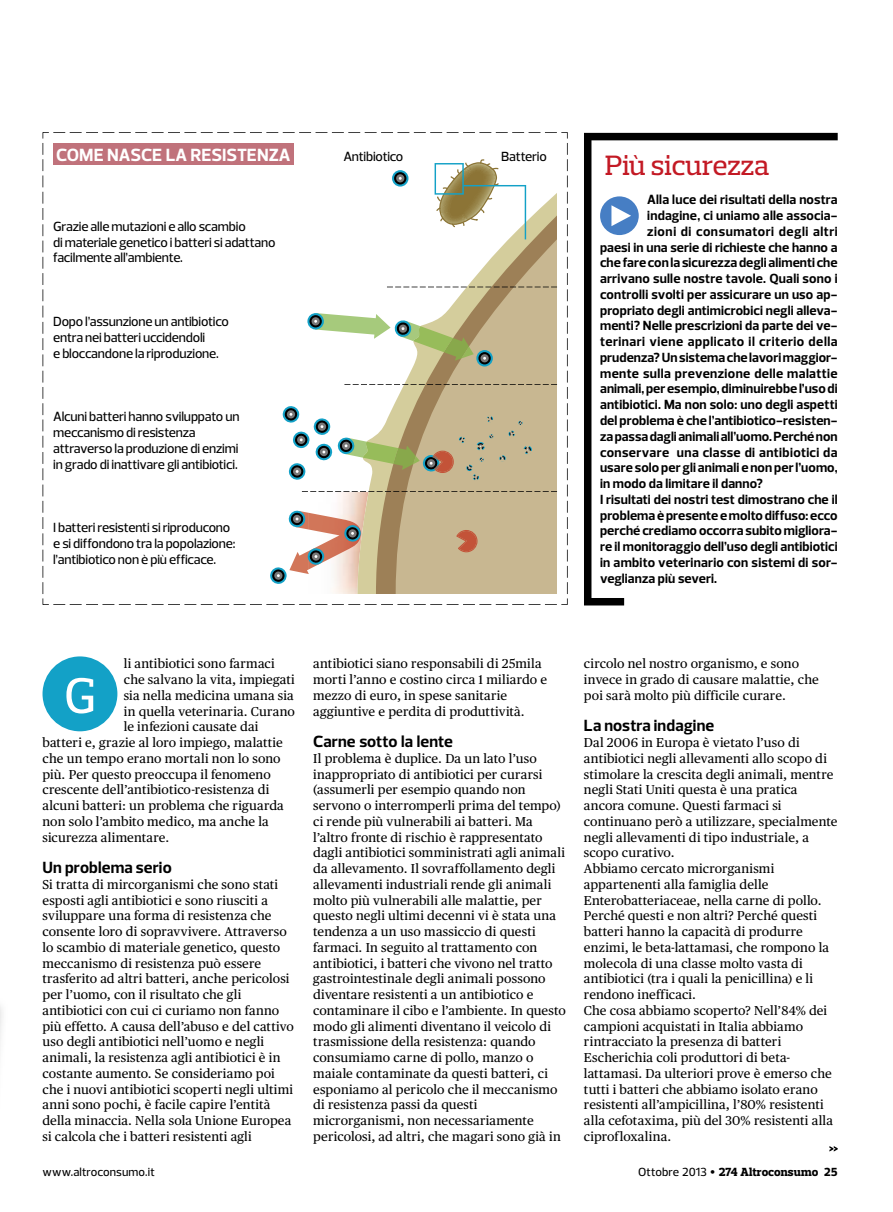
<style>
.page{position:relative;width:893px;height:1212px;background:#fff}
.page>*{position:absolute;margin:0;border:0;box-sizing:border-box;transform-origin:0 0}
.t1{font:500 51px "Prelo Slab";color:#fff}
.t2{font:500 28.5px "Prelo Slab";color:#c31924}
.t3{font:700 18px "Prelo";letter-spacing:-.005em;color:#fff}
.t4{font:700 16.5px "Prelo";letter-spacing:.005em;color:#000}
.t5{font:700 13.5px "Prelo";letter-spacing:.01em;color:#000}
.t6{font:500 13.5px/15.8px "Prelo";letter-spacing:-.015em;color:#000}
.t7{font:700 13.5px "Prelo";letter-spacing:.035em;color:#000}
.t8{font:700 13.5px "Prelo";letter-spacing:.03em;color:#000}
.t9{font:700 13.5px "Prelo";letter-spacing:.04em;color:#000}
.t10{font:12.9px/15.8px "Publico Text";letter-spacing:.01em;color:#000}
.t11{font:800 12px "Prelo Slab";color:#000}
.t12{font:500 12px "Prelo";letter-spacing:.01em;color:#000}
.s1{font-family:"Prelo";font-weight:500}
.s2{font-family:"Publico Text";font-weight:400}
.s3{font-family:"Prelo"}
</style>
<div class="page">
<div style="left:43px;top:656px;width:74px;height:75px;background:#13a1c7;border-radius:50%"></div>
<svg style="left:829px;top:1146px;width:9px;height:5px"></svg>
<svg style="left:584px;top:133px;width:254px;height:472px"></svg>
<svg style="left:43px;top:132px;width:525px;height:473px"></svg>
<div style="left:53px;top:144px;width:241px;height:21px;background:#c0727b"></div>
<svg style="left:387px;top:287px;width:170px;height:1px"></svg>
<svg style="left:344px;top:384px;width:213px;height:1px"></svg>
<svg style="left:302px;top:491px;width:255px;height:1px"></svg>
<img style="left:0;top:1006px;width:2px;height:35px">
<h3 class="t3" style="left:56px;top:144px;width:236px">COME NASCE LA RESISTENZA</h3>
<p class="t6" style="left:53px;top:218px;width:224px">Grazie alle mutazioni e allo scambio<br>di materiale genetico i batteri si adattano facilmente all’ambiente.</p>
<p class="t6" style="left:53px;top:314px;width:177px">Dopo l’assunzione un antibiotico entra nei batteri uccidendoli<br>e bloccandone la riproduzione.</p>
<p class="t6" style="left:53px;top:409px;width:188px">Alcuni batteri hanno sviluppato un meccanismo di resistenza attraverso la produzione di enzimi in grado di inattivare gli antibiotici.</p>
<p class="t6" style="left:53px;top:520px;width:184px">I batteri resistenti si riproducono e si diffondono tra la popolazione: l’antibiotico non è più efficace.</p>
<p class="t6" style="left:343px;top:148px;width:62px">Antibiotico</p>
<p class="t6" style="left:501px;top:148px;width:47px">Batterio</p>
<h2 class="t2" style="left:605px;top:148px;width:166px">Più sicurezza</h2>
<p class="t5" style="left:647px;top:192px;width:192px">Alla luce dei risultati della nostra</p>
<p class="t5" style="left:647px;top:207px;width:192px">indagine, ci uniamo alle associa-</p>
<p class="t9" style="left:647px;top:223px;width:192px">zioni di consumatori degli altri</p>
<p class="t5" style="left:600px;top:239px;width:239px">paesi in una serie di richieste che hanno a</p>
<p class="t5" style="left:600px;top:255px;width:239px">che fare con la sicurezza degli alimenti che</p>
<p class="t5" style="left:600px;top:270px;width:239px">arrivano sulle nostre tavole. Quali sono i</p>
<p class="t5" style="left:600px;top:286px;width:239px">controlli svolti per assicurare un uso ap-</p>
<p class="t5" style="left:600px;top:302px;width:239px">propriato degli antimicrobici negli alleva-</p>
<p class="t5" style="left:600px;top:318px;width:239px">menti? Nelle prescrizioni da parte dei ve-</p>
<p class="t7" style="left:600px;top:333px;width:239px">terinari viene applicato il criterio della</p>
<p class="t5" style="left:600px;top:349px;width:239px">prudenza? Un sistema che lavori maggior-</p>
<p class="t8" style="left:600px;top:365px;width:239px">mente sulla prevenzione delle malattie</p>
<p class="t5" style="left:600px;top:381px;width:239px">animali, per esempio, diminuirebbe l’uso di</p>
<p class="t5" style="left:600px;top:396px;width:239px">antibiotici. Ma non solo: uno degli aspetti</p>
<p class="t5" style="left:600px;top:412px;width:239px">del problema è che l’antibiotico-resisten-</p>
<p class="t5" style="left:600px;top:428px;width:239px">za passa dagli animali all’uomo. Perché non</p>
<p class="t5" style="left:600px;top:444px;width:239px">conservare una classe di antibiotici da</p>
<p class="t5" style="left:600px;top:459px;width:239px">usare solo per gli animali e non per l’uomo,</p>
<p class="t5" style="left:600px;top:475px;width:164px">in modo da limitare il danno?</p>
<p class="t5" style="left:600px;top:491px;width:239px">I risultati dei nostri test dimostrano che il</p>
<p class="t5" style="left:600px;top:507px;width:239px">problema è presente e molto diffuso: ecco</p>
<p class="t5" style="left:600px;top:522px;width:239px">perché crediamo occorra subito migliora-</p>
<p class="t5" style="left:600px;top:538px;width:239px">re il monitoraggio dell’uso degli antibiotici</p>
<p class="t5" style="left:600px;top:554px;width:239px">in ambito veterinario con sistemi di sor-</p>
<p class="t5" style="left:600px;top:570px;width:118px">veglianza più severi.</p>
<p class="t10" style="left:124px;top:656px;width:152px">li antibiotici sono farmaci</p>
<p class="t10" style="left:124px;top:672px;width:172px">che salvano la vita, impiegati</p>
<p class="t10" style="left:124px;top:687px;width:171px">sia nella medicina umana sia</p>
<p class="t10" style="left:124px;top:703px;width:173px">in quella veterinaria. Curano</p>
<p class="t10" style="left:124px;top:719px;width:136px">le infezioni causate dai</p>
<p class="t10" style="left:43px;top:735px;width:242px">batteri e, grazie al loro impiego, malattie</p>
<p class="t10" style="left:43px;top:750px;width:240px">che un tempo erano mortali non lo sono</p>
<p class="t10" style="left:43px;top:766px;width:230px">più. Per questo preoccupa il fenomeno</p>
<p class="t10" style="left:43px;top:782px;width:228px">crescente dell’antibiotico-resistenza di</p>
<p class="t10" style="left:43px;top:798px;width:243px">alcuni batteri: un problema che riguarda</p>
<p class="t10" style="left:43px;top:813px;width:228px">non solo l’ambito medico, ma anche la</p>
<p class="t10" style="left:43px;top:829px;width:128px">sicurezza alimentare.</p>
<p class="t4" style="left:43px;top:857px;width:131px">Un problema serio</p>
<p class="t10" style="left:43px;top:876px;width:253px">Si tratta di mircorganismi che sono stati esposti agli antibiotici e sono riusciti a sviluppare una forma di resistenza che consente loro di sopravvivere. Attraverso lo scambio di materiale genetico, questo meccanismo di resistenza può essere trasferito ad altri batteri, anche pericolosi per l’uomo, con il risultato che gli antibiotici con cui ci curiamo non fanno più effetto. A causa dell’abuso e del cattivo uso degli antibiotici nell’uomo e negli animali, la resistenza agli antibiotici è in costante aumento. Se consideriamo poi che i nuovi antibiotici scoperti negli ultimi anni sono pochi, è facile capire l’entità della minaccia. Nella sola Unione Europea si calcola che i batteri resistenti agli</p>
<h1 class="t1" style="left:64px;top:664px;width:33px">G</h1>
<p class="t10" style="left:313px;top:656px;width:235px">antibiotici siano responsabili di 25mila morti l’anno e costino circa 1 miliardo e mezzo di euro, in spese sanitarie aggiuntive e perdita di produttività.</p>
<p class="t4" style="left:313px;top:731px;width:141px">Carne sotto la lente</p>
<p class="t10" style="left:313px;top:750px;width:254px">Il problema è duplice. Da un lato l’uso inappropriato di antibiotici per curarsi (assumerli per esempio quando non servono o interromperli prima del tempo) ci rende più vulnerabili ai batteri. Ma l’altro fronte di rischio è rappresentato dagli antibiotici somministrati agli animali da allevamento. Il sovraffollamento degli allevamenti industriali rende gli animali molto più vulnerabili alle malattie, per questo negli ultimi decenni vi è stata una tendenza a un uso massiccio di questi farmaci. In seguito al trattamento con antibiotici, i batteri che vivono nel tratto gastrointestinale degli animali possono diventare resistenti a un antibiotico e contaminare il cibo e l’ambiente. In questo modo gli alimenti diventano il veicolo di trasmissione della resistenza: quando consumiamo carne di pollo, manzo o maiale contaminate da questi batteri, ci esponiamo al pericolo che il meccanismo di resistenza passi da questi microrganismi, non necessariamente pericolosi, ad altri, che magari sono già in</p>
<p class="t10" style="left:584px;top:656px;width:236px">circolo nel nostro organismo, e sono invece in grado di causare malattie, che poi sarà molto più difficile curare.</p>
<p class="t4" style="left:584px;top:716px;width:132px">La nostra indagine</p>
<p class="t10" style="left:584px;top:735px;width:255px">Dal 2006 in Europa è vietato l’uso di antibiotici negli allevamenti allo scopo di stimolare la crescita degli animali, mentre negli Stati Uniti questa è una pratica ancora comune. Questi farmaci si continuano però a utilizzare, specialmente negli allevamenti di tipo industriale, a scopo curativo.<br>Abbiamo cercato microrganismi appartenenti alla famiglia delle Enterobatteriaceae, nella carne di pollo.<br>Perché questi e non altri? Perché questi batteri hanno la capacità di produrre enzimi, le beta-lattamasi, che rompono la molecola di una classe molto vasta di antibiotici (tra i quali la penicillina) e li rendono inefficaci.<br>Che cosa abbiamo scoperto? Nell’84% dei campioni acquistati in Italia abbiamo rintracciato la presenza di batteri Escherichia coli produttori di beta&shy;lattamasi. Da ulteriori prove è emerso che tutti i batteri che abbiamo isolato erano resistenti all’ampicillina, l’80% resistenti alla cefotaxima, più del 30% resistenti alla ciprofloxalina.</p>
<p class="t12" style="left:43px;top:1164px;width:114px">www.altroconsumo.it</p>
<p class="t11" style="left:638px;top:1164px;width:201px"><span class="s1">Ottobre 2013</span> <span class="s2">•</span> 274 Altroconsumo <span class="s3">25</span></p>
</div>
